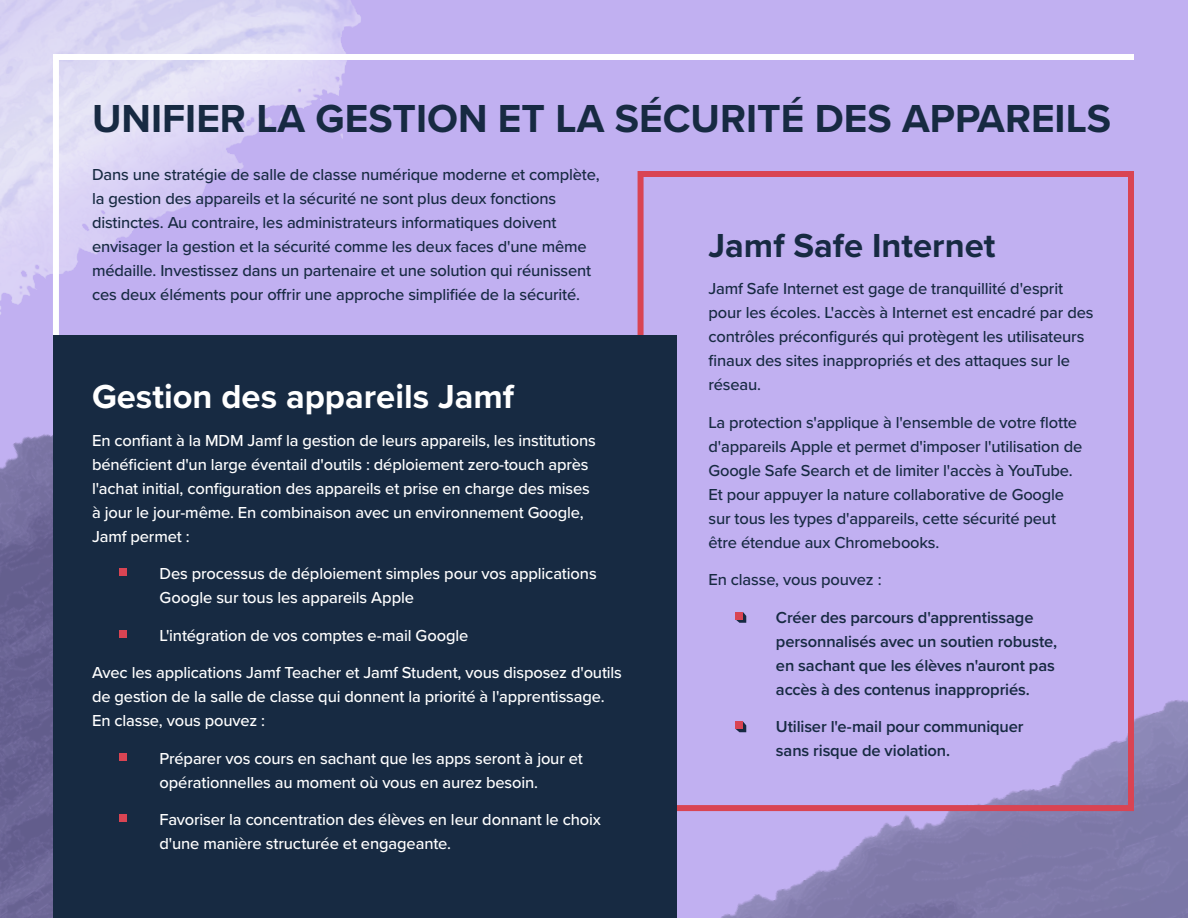
<style>
.page{position:relative;width:1188px;height:918px;background:#c1b0f1}
.page>*{position:absolute;margin:0;border:0;box-sizing:border-box;transform-origin:0 0}
.t1{font:700 40.5px "Proxima Nova";color:#172a42}
.t2{font:700 34.5px "Proxima Nova";color:#fff}
.t3{font:700 34.5px "Proxima Nova";color:#172a42}
.t4{font:500 16.5px/24px "Proxima Nova";letter-spacing:-.01em;color:#172a42}
.small_bullets{font:500 16.5px/24px "Proxima Nova";letter-spacing:-.01em;color:#fff}
.small_bullets-2{font:600 16.5px/24px "Proxima Nova";letter-spacing:-.01em;color:#172a42}
</style>
<div class="page">
<img style="left:677px;top:700px;width:511px;height:218px">
<img style="left:0;top:0;width:361px;height:498px">
<svg style="left:50px;top:51px;width:1084px;height:310px"></svg>
<div style="left:53px;top:336px;width:624px;height:582px;background:#172a42"></div>
<svg style="left:735px;top:612px;width:11px;height:11px"></svg>
<div style="left:735px;top:612px;width:8px;height:7px;background:#d94453"></div>
<svg style="left:735px;top:721px;width:11px;height:11px"></svg>
<div style="left:735px;top:721px;width:8px;height:8px;background:#d94453"></div>
<div style="left:119px;top:569px;width:8px;height:7px;background:#d94453"></div>
<div style="left:119px;top:630px;width:8px;height:8px;background:#d94453"></div>
<div style="left:119px;top:753px;width:8px;height:8px;background:#d94453"></div>
<div style="left:119px;top:815px;width:8px;height:7px;background:#d94453"></div>
<p class="t1" style="left:92px;top:88px;width:1021px">UNIFIER LA GESTION ET LA SÉCURITÉ DES APPAREILS</p>
<p class="t4" style="left:92px;top:162px;width:509px">Dans une stratégie de salle de classe numérique moderne et complète, la gestion des appareils et la sécurité ne sont plus deux fonctions distinctes. Au contraire, les administrateurs informatiques doivent envisager la gestion et la sécurité comme les deux faces d'une même médaille. Investissez dans un partenaire et une solution qui réunissent ces deux éléments pour offrir une approche simplifiée de la sécurité.</p>
<p class="t3" style="left:708px;top:220px;width:288px">Jamf Safe Internet</p>
<p class="t4" style="left:708px;top:276px;width:387px">Jamf Safe Internet est gage de tranquillité d'esprit pour les écoles. L'accès à Internet est encadré par des contrôles préconfigurés qui protègent les utilisateurs finaux des sites inappropriés et des attaques sur le réseau.</p>
<p class="t4" style="left:708px;top:410px;width:375px">La protection s'applique à l'ensemble de votre flotte d'appareils Apple et permet d'imposer l'utilisation de Google Safe Search et de limiter l'accès à YouTube.<br>Et pour appuyer la nature collaborative de Google sur tous les types d'appareils, cette sécurité peut être étendue aux Chromebooks.</p>
<p class="t4" style="left:708px;top:567px;width:175px">En classe, vous pouvez :</p>
<p class="small_bullets-2" style="left:776px;top:605px;width:283px">Créer des parcours d'apprentissage personnalisés avec un soutien robuste, en sachant que les élèves n'auront pas accès à des contenus inappropriés.</p>
<p class="small_bullets-2" style="left:776px;top:714px;width:249px">Utiliser l'e-mail pour communiquer sans risque de violation.</p>
<p class="t2" style="left:92px;top:371px;width:424px">Gestion des appareils Jamf</p>
<p class="small_bullets" style="left:92px;top:428px;width:505px">En confiant à la MDM Jamf la gestion de leurs appareils, les institutions bénéficient d'un large éventail d'outils : déploiement zero-touch après l'achat initial, configuration des appareils et prise en charge des mises à jour le jour-même. En combinaison avec un environnement Google, Jamf permet :</p>
<p class="small_bullets" style="left:160px;top:561px;width:439px">Des processus de déploiement simples pour vos applications<br>Google sur tous les appareils Apple</p>
<p class="small_bullets" style="left:160px;top:623px;width:310px">L'intégration de vos comptes e-mail Google</p>
<p class="small_bullets" style="left:92px;top:660px;width:531px">Avec les applications Jamf Teacher et Jamf Student, vous disposez d'outils de gestion de la salle de classe qui donnent la priorité à l'apprentissage.<br>En classe, vous pouvez :</p>
<p class="small_bullets" style="left:160px;top:746px;width:425px">Préparer vos cours en sachant que les apps seront à jour et opérationnelles au moment où vous en aurez besoin.</p>
<p class="small_bullets" style="left:160px;top:807px;width:443px">Favoriser la concentration des élèves en leur donnant le choix d'une manière structurée et engageante.</p>
</div>
